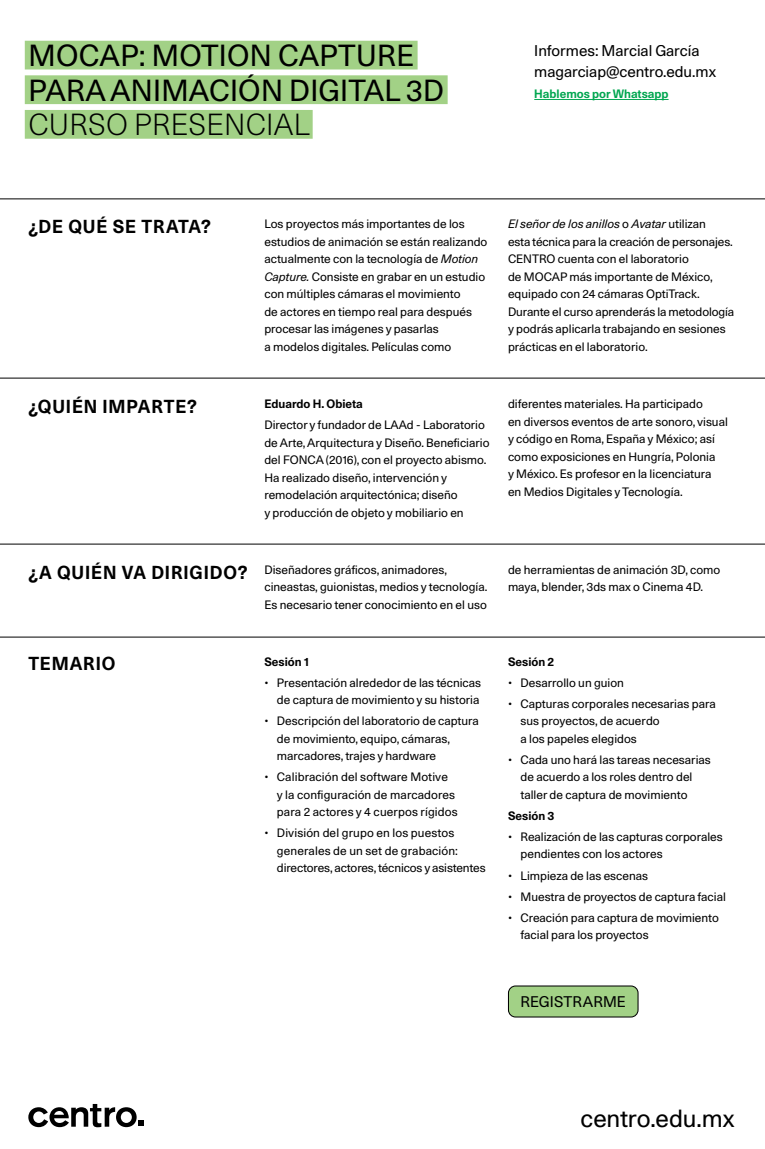
<style>
.page{position:relative;width:765px;height:1149px;background:#fff}
.page>*{position:absolute;margin:0;border:0;box-sizing:border-box;transform-origin:0 0}
.t1{font:29.38px/34.6px "Unica 77 LL";letter-spacing:.01em;color:#000}
.t2{font:300 29.38px "Unica 77 LL";letter-spacing:.01em;color:#000}
.t3{font:23.88px "Unica 77 LL";letter-spacing:-.01em;color:#000}
.t4{font:700 18.12px "Unica 77 LL";letter-spacing:.05em;color:#000}
.t5{font:15px/21px "Unica 77 LL";color:#000}
.t6{font:14.88px "Unica 77 LL";letter-spacing:.01em;color:#000}
.t7{font:11.75px/17.5px "Unica 77 LL";color:#000}
.t8{font:700 11.75px "Unica 77 LL";color:#000}
.t9{font:700 11.75px "Unica 77 LL";color:#00a650}
.s1{font-style:italic}
</style>
<div class="page">
<svg style="left:28px;top:1104px;width:116px;height:22px"></svg>
<hr style="left:534px;top:99px;width:135px;height:1px;background:#00a650">
<div style="left:25px;top:41px;width:393px;height:28px;background:#a2d186"></div>
<div style="left:25px;top:75px;width:423px;height:29px;background:#a2d186"></div>
<div style="left:25px;top:110px;width:288px;height:29px;background:#a2d186"></div>
<div style="left:508px;top:985px;width:130px;height:31px;background:#a2d186;border-radius:7px"></div>
<div style="left:508px;top:985px;width:131px;height:32px;border:1px solid #000;border-radius:7px"></div>
<hr style="left:0;top:377px;width:765px;height:1px;background:#000">
<hr style="left:0;top:543px;width:765px;height:1px;background:#000">
<hr style="left:0;top:198px;width:765px;height:1px;background:#000">
<hr style="left:0;top:636px;width:765px;height:1px;background:#000">
<h1 class="t1" style="left:28px;top:37px;width:417px">MOCAP: MOTION CAPTURE<br>PARA ANIMACIÓN DIGITAL 3D</h1>
<h1 class="t2" style="left:28px;top:105px;width:283px">CURSO PRESENCIAL</h1>
<p class="t5" style="left:534px;top:40px;width:183px">Informes: Marcial García magarciap@centro.edu.mx</p>
<p class="t9" style="left:534px;top:85px;width:136px">Hablemos por Whatsapp</p>
<h3 class="t4" style="left:28px;top:214px;width:184px">¿DE QUÉ SE TRATA?</h3>
<p class="t7" style="left:264px;top:215px;width:225px">Los proyectos más importantes de los estudios de animación se están realizando actualmente con la tecnología de <span class="s1">Motion Capture.</span> Consiste en grabar en un estudio con múltiples cámaras el movimiento<br>de actores en tiempo real para después procesar las imágenes y pasarlas<br>a modelos digitales. Películas como</p>
<p class="t7" style="left:508px;top:215px;width:228px"><span class="s1">El señor de los anillos</span> o <span class="s1">Avatar</span> utilizan<br>esta técnica para la creación de personajes.<br>CENTRO cuenta con el laboratorio<br>de MOCAP más importante de México, equipado con 24 cámaras OptiTrack.<br>Durante el curso aprenderás la metodología y podrás aplicarla trabajando en sesiones prácticas en el laboratorio.</p>
<h3 class="t4" style="left:28px;top:394px;width:170px">¿QUIÉN IMPARTE?</h3>
<h3 class="t4" style="left:28px;top:560px;width:221px">¿A QUIÉN VA DIRIGIDO?</h3>
<p class="t8" style="left:264px;top:396px;width:100px">Eduardo H. Obieta</p>
<p class="t7" style="left:264px;top:416px;width:227px">Director y fundador de LAAd - Laboratorio de Arte, Arquitectura y Diseño. Beneficiario del FONCA (2016), con el proyecto abismo.<br>Ha realizado diseño, intervención y remodelación arquitectónica; diseño<br>y producción de objeto y mobiliario en</p>
<p class="t7" style="left:508px;top:395px;width:221px">diferentes materiales. Ha participado<br>en diversos eventos de arte sonoro, visual y código en Roma, España y México; así como exposiciones en Hungría, Polonia<br>y México. Es profesor en la licenciatura<br>en Medios Digitales y Tecnología.</p>
<p class="t7" style="left:264px;top:560px;width:224px">Diseñadores gráficos, animadores, cineastas, guionistas, medios y tecnología.<br>Es necesario tener conocimiento en el uso</p>
<p class="t7" style="left:508px;top:560px;width:214px">de herramientas de animación 3D, como maya, blender, 3ds max o Cinema 4D.</p>
<h3 class="t4" style="left:28px;top:651px;width:89px">TEMARIO</h3>
<p class="t8" style="left:264px;top:653px;width:46px">Sesión 1</p>
<p class="t7" style="left:264px;top:673px;width:218px;text-align:right">• Presentación alrededor de las técnicas de captura de movimiento y su historia</p>
<p class="t7" style="left:277px;top:711px;width:203px;text-indent:-13px">• Descripción del laboratorio de captura de movimiento, equipo, cámaras, marcadores, trajes y hardware</p>
<p class="t7" style="left:277px;top:767px;width:182px;text-indent:-13px">• Calibración del software Motive<br>y la configuración de marcadores para 2 actores y 4 cuerpos rígidos</p>
<p class="t7" style="left:277px;top:824px;width:210px;text-indent:-12px">• División del grupo en los puestos generales de un set de grabación: directores, actores, técnicos y asistentes</p>
<p class="t8" style="left:508px;top:653px;width:48px">Sesión 2</p>
<p class="t7" style="left:508px;top:673px;width:118px">• Desarrollo un guion</p>
<p class="t7" style="left:521px;top:694px;width:197px;text-indent:-13px">• Capturas corporales necesarias para sus proyectos, de acuerdo<br>a los papeles elegidos</p>
<p class="t7" style="left:521px;top:750px;width:192px;text-indent:-13px">• Cada uno hará las tareas necesarias de acuerdo a los roles dentro del taller de captura de movimiento</p>
<p class="t8" style="left:508px;top:807px;width:48px">Sesión 3</p>
<p class="t7" style="left:521px;top:827px;width:204px;text-indent:-13px">• Realización de las capturas corporales pendientes con los actores</p>
<p class="t7" style="left:508px;top:866px;width:142px">• Limpieza de las escenas</p>
<p class="t7" style="left:508px;top:887px;width:219px">• Muestra de proyectos de captura facial</p>
<p class="t7" style="left:521px;top:908px;width:200px;text-indent:-13px">• Creación para captura de movimiento facial para los proyectos</p>
<p class="t6" style="left:520px;top:991px;width:107px">REGISTRARME</p>
<h2 class="t3" style="left:581px;top:1102px;width:155px">centro.edu.mx</h2>
</div>
